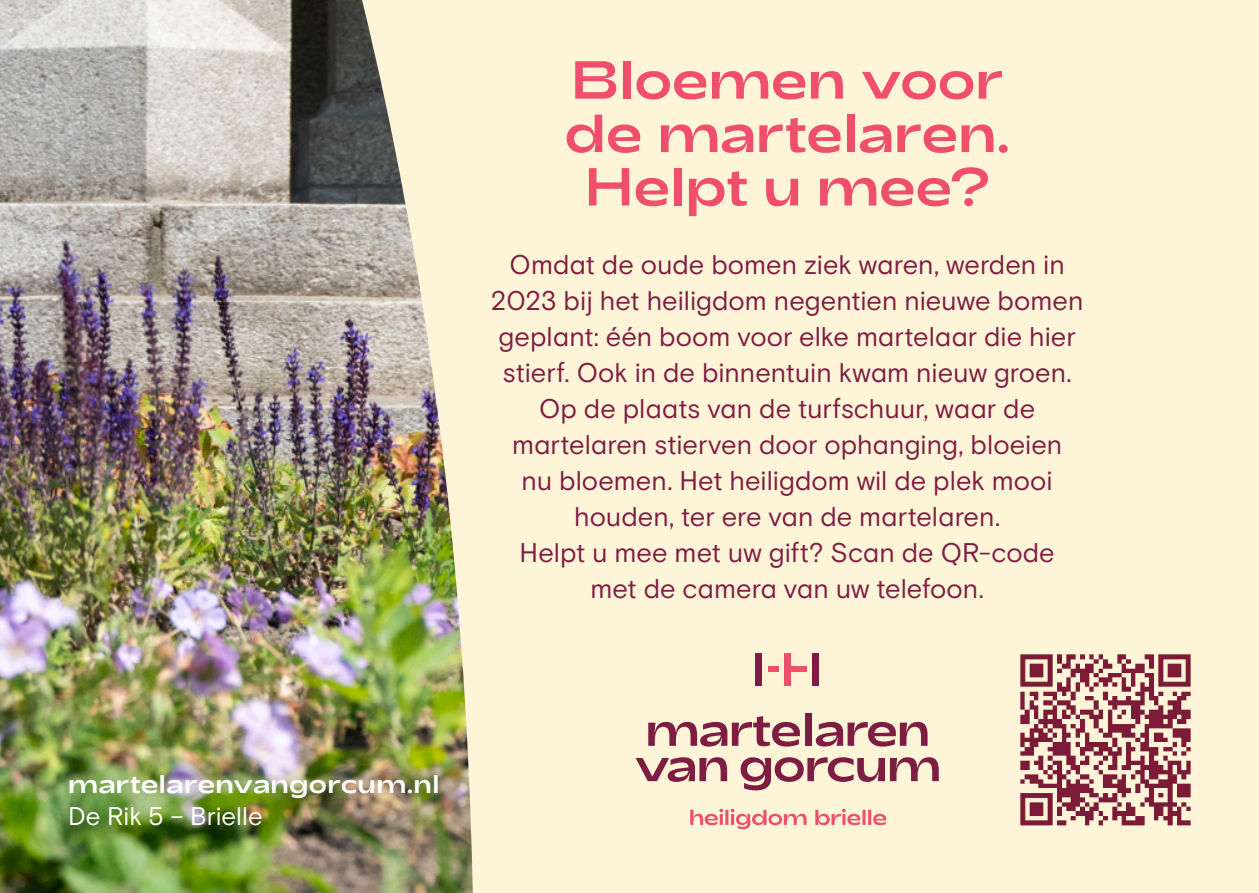
<style>
.page{position:relative;width:1259px;height:893px;background:#fef4d8}
.page>*{position:absolute;margin:0;border:0;box-sizing:border-box;transform-origin:0 0}
.t1{font:53.4px/53.4px "Adieu";letter-spacing:-.01em;color:#ef4f6c}
.t2{font:27px/36px "Basis Grotesque Pro";color:#7d1d42;text-align:center}
.t3{font:25.5px/31.8px "Adieu";letter-spacing:.01em;color:#fff}
.s1{font-family:"Basis Grotesque Pro"}
</style>
<div class="page">
<img style="left:0;top:0;width:473px;height:893px">
<div style="left:755px;top:654px;width:7px;height:32px;background:#7d1d42"></div>
<div style="left:784px;top:654px;width:7px;height:32px;background:#ef4f6c"></div>
<div style="left:768px;top:666px;width:10px;height:6px;background:#ef4f6c"></div>
<div style="left:812px;top:654px;width:7px;height:32px;background:#7d1d42"></div>
<div style="left:791px;top:666px;width:15px;height:6px;background:#ef4f6c"></div>
<svg style="left:635px;top:757px;width:92px;height:25px"></svg>
<svg style="left:740px;top:757px;width:198px;height:33px"></svg>
<svg style="left:648px;top:716px;width:152px;height:30px"></svg>
<div style="left:805px;top:713px;width:6px;height:33px;background:#7d1d42"></div>
<svg style="left:816px;top:722px;width:111px;height:24px"></svg>
<svg style="left:690px;top:809px;width:196px;height:20px"></svg>
<img style="left:1020px;top:654px;width:171px;height:172px">
<div style="left:51px;top:757px;width:406px;height:86px;background:#231f20;opacity:.5"></div>
<p class="t1" style="left:564px;top:53px;width:447px">Bloemen voor de martelaren.</p>
<p class="t1" style="left:584px;top:160px;width:407px">Helpt u mee?</p>
<p class="t2" style="left:491px;top:247px;width:594px">Omdat de oude bomen ziek waren, werden in 2023 bij het heiligdom negentien nieuwe bomen geplant: één boom voor elke martelaar die hier stierf. Ook in de binnentuin kwam nieuw groen.<br>Op de plaats van de turfschuur, waar de martelaren stierven door ophanging, bloeien<br>nu bloemen. Het heiligdom wil de plek mooi houden, ter ere van de martelaren.<br>Helpt u mee met uw gift? Scan de QR-code<br>met de camera van uw telefoon.</p>
<p class="t3" style="left:68px;top:768px;width:373px">martelarenvangorcum.nl<br><span class="s1">De Rik 5 – Brielle</span></p>
</div>
